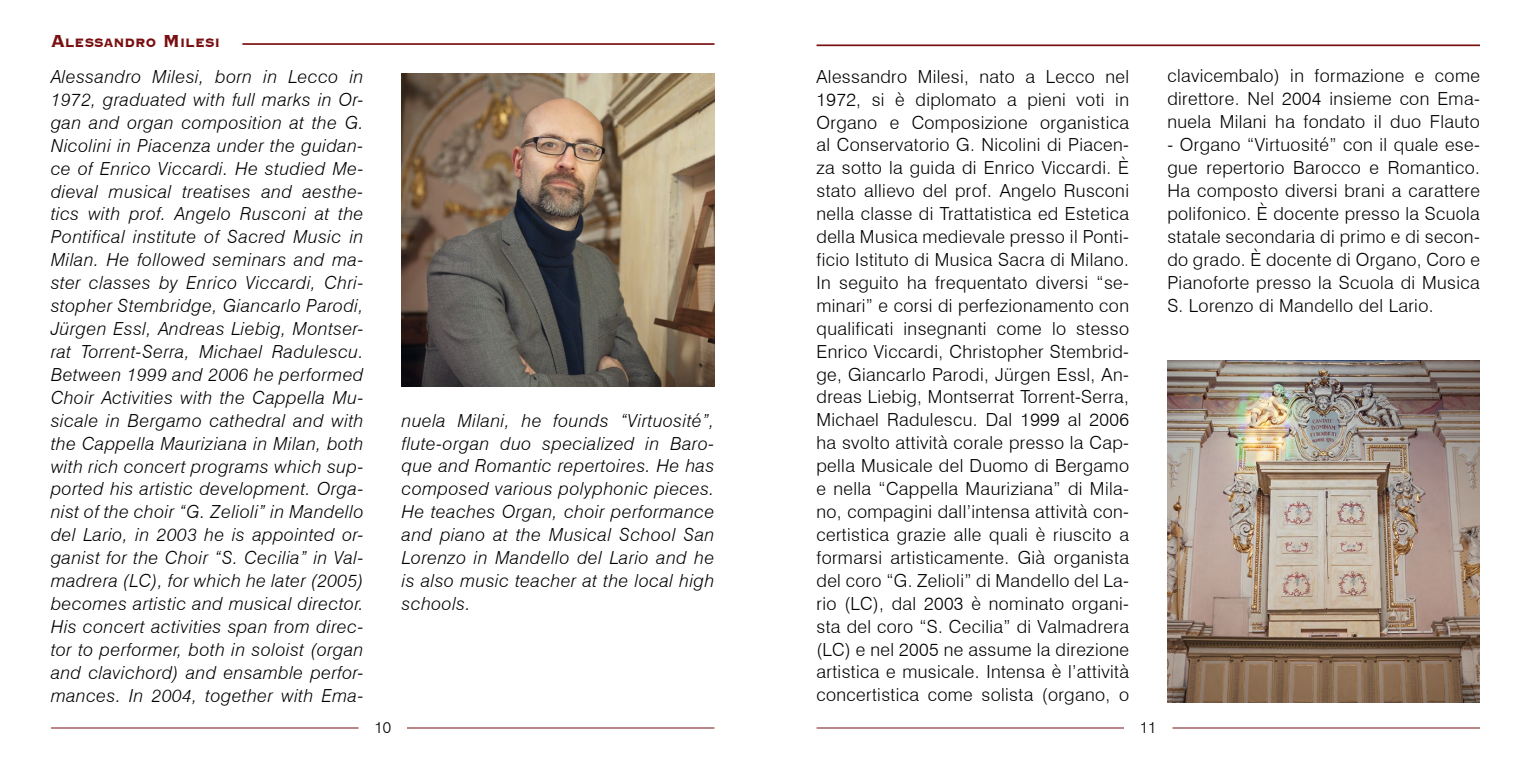
<style>
.page{position:relative;width:1531px;height:766px;background:#fff}
.page>*{position:absolute;margin:0;border:0;box-sizing:border-box;transform-origin:0 0}
.t1{font:300 18px/22.9px "Swiss 721 BT";letter-spacing:.02em;color:#000;text-align:justify}
.t2{font:italic 300 18px/22.9px "Swiss 721 BT";letter-spacing:.03em;color:#000;text-align:justify}
.t3{font:800 15.75px "Copperplate Gothic BT";color:#790e11;scale:.93 1}
.t4{font:300 15.75px "Swiss 721 BT";color:#000}
.s1{font-size:22.5px}
</style>
<div class="page">
<hr style="left:51px;top:727px;width:307px;height:1px;background:#790e11">
<hr style="left:816px;top:727px;width:308px;height:1px;background:#790e11">
<hr style="left:407px;top:727px;width:307px;height:1px;background:#790e11">
<hr style="left:1172px;top:727px;width:308px;height:1px;background:#790e11">
<hr style="left:816px;top:44px;width:664px;height:2px;background:#790e11">
<hr style="left:242px;top:43px;width:472px;height:2px;background:#790e11">
<img style="left:402px;top:73px;width:312px;height:313px">
<img style="left:1167px;top:360px;width:313px;height:342px">
<p class="t3" style="left:51px;top:34px;width:174px"><span class="s1">A</span>lessandro <span class="s1">M</span> ilesi</p>
<p class="t2" style="left:51px;top:65px;width:314px">Alessandro Milesi, born in Lecco in 1972, graduated with full marks in Or&shy;gan and organ composition at the G.<br>Nicolini in Piacenza under the guidan&shy;ce of Enrico Viccardi. He studied Me&shy;dieval musical treatises and aesthe&shy;tics with prof. Angelo Rusconi at the Pontifical institute of Sacred Music in Milan. He followed seminars and ma&shy;ster classes by Enrico Viccardi, Chri&shy;stopher Stembridge, Giancarlo Parodi, Jürgen Essl, Andreas Liebig, Montser&shy;rat Torrent-Serra, Michael Radulescu.<br>Between 1999 and 2006 he performed Choir Activities with the Cappella Mu&shy;sicale in Bergamo cathedral and with the Cappella Mauriziana in Milan, both with rich concert programs which sup&shy;ported his artistic development. Orga&shy;nist of the choir “G. Zelioli” in Mandello del Lario, in 2003 he is appointed or&shy;ganist for the Choir “S. Cecilia” in Val&shy;madrera (LC), for which he later (2005) becomes artistic and musical director.<br>His concert activities span from direc&shy;tor to performer, both in soloist (organ and clavichord) and ensamble perfor&shy;mances. In 2004, together with Ema-</p>
<p class="t2" style="left:402px;top:408px;width:314px">nuela Milani, he founds “Virtuosité”, flute-organ duo specialized in Baro&shy;que and Romantic repertoires. He has composed various polyphonic pieces.<br>He teaches Organ, choir performance and piano at the Musical School San Lorenzo in Mandello del Lario and he is also music teacher at the local high schools.</p>
<p class="t1" style="left:816px;top:65px;width:314px">Alessandro Milesi, nato a Lecco nel 1972, si è diplomato a pieni voti in Organo e Composizione organistica al Conservatorio G. Nicolini di Piacen&shy;za sotto la guida di Enrico Viccardi. È stato allievo del prof. Angelo Rusconi nella classe di Trattatistica ed Estetica della Musica medievale presso il Ponti&shy;ficio Istituto di Musica Sacra di Milano.<br>In seguito ha frequentato diversi “se&shy;minari” e corsi di perfezionamento con qualificati insegnanti come lo stesso Enrico Viccardi, Christopher Stembrid&shy;ge, Giancarlo Parodi, Jürgen Essl, An&shy;dreas Liebig, Montserrat Torrent-Serra, Michael Radulescu. Dal 1999 al 2006 ha svolto attività corale presso la Cap&shy;pella Musicale del Duomo di Bergamo e nella “Cappella Mauriziana” di Mila&shy;no, compagini dall’intensa attività con&shy;certistica grazie alle quali è riuscito a formarsi artisticamente. Già organista del coro “G. Zelioli” di Mandello del La&shy;rio (LC), dal 2003 è nominato organi&shy;sta del coro “S. Cecilia” di Valmadrera (LC) e nel 2005 ne assume la direzione artistica e musicale. Intensa è l’attività concertistica come solista (organo, o</p>
<p class="t1" style="left:1167px;top:64px;width:314px">clavicembalo) in formazione e come direttore. Nel 2004 insieme con Ema&shy;nuela Milani ha fondato il duo Flauto</p>
<p class="t1" style="left:1167px;top:133px;width:314px">- Organo “Virtuosité” con il quale ese&shy;gue repertorio Barocco e Romantico.<br>Ha composto diversi brani a carattere polifonico. È docente presso la Scuola statale secondaria di primo e di secon&shy;do grado. È docente di Organo, Coro e Pianoforte presso la Scuola di Musica S. Lorenzo di Mandello del Lario.</p>
<p class="t4" style="left:374px;top:718px;width:18px">10</p>
<p class="t4" style="left:1140px;top:718px;width:18px">11</p>
</div>
